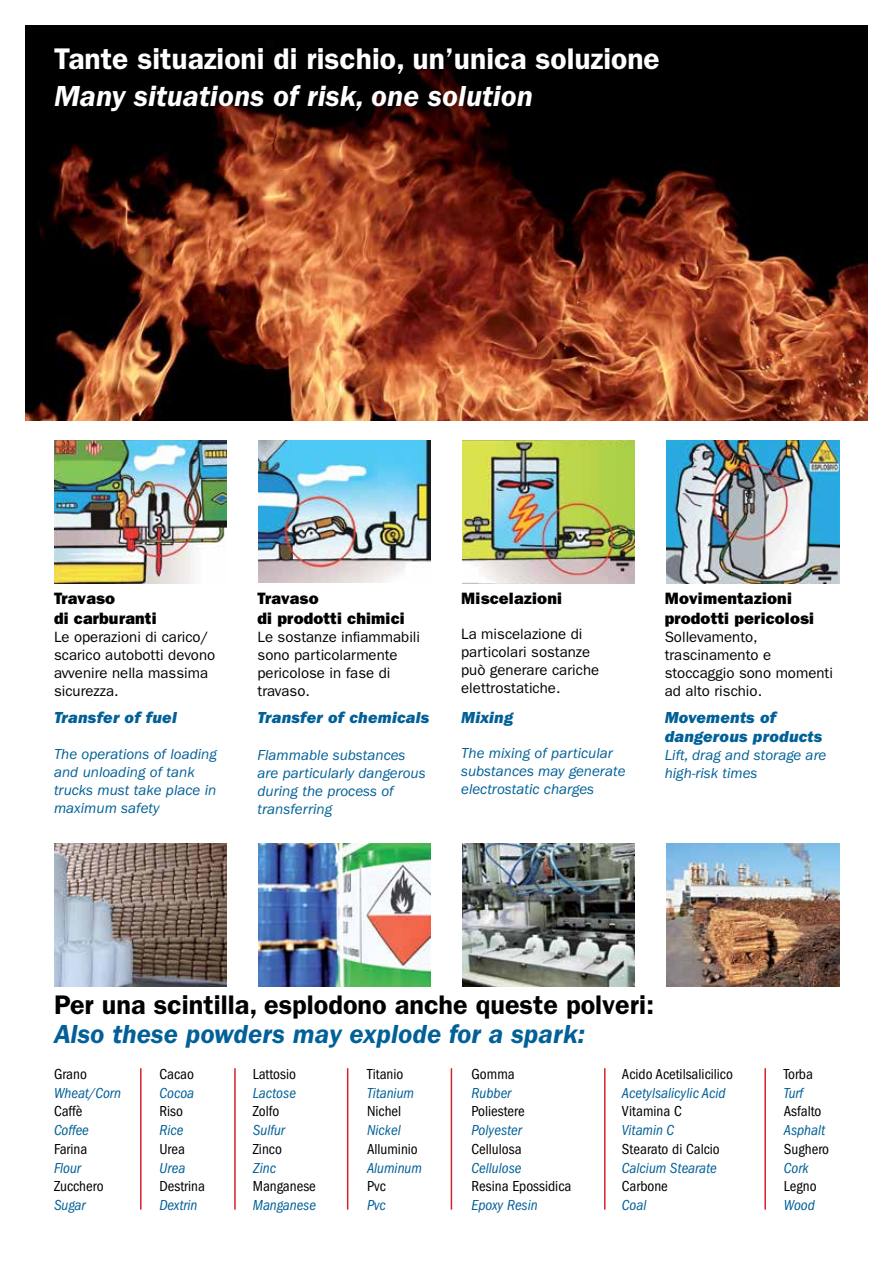
<style>
.page{position:relative;width:893px;height:1263px;background:#fff}
.page>*{position:absolute;margin:0;border:0;box-sizing:border-box;transform-origin:0 0}
.t1{font:600 30px "ITC Franklin Gothic Std";color:#fff}
.t2{font:italic 600 30px "ITC Franklin Gothic Std";color:#fff}
.t3{font:600 27px "ITC Franklin Gothic Std";color:#000}
.t4{font:italic 600 27px "ITC Franklin Gothic Std";color:#006097}
.t5{font:16.5px/19.8px "ITC Franklin Gothic Std Hvy";letter-spacing:.01em;color:#000}
.t6{font:16.5px/19.8px "ITC Franklin Gothic Std Hvy It";letter-spacing:.01em;color:#006097}
.t7{font:15px/18px "ITC Franklin Gothic Std";color:#000}
.t8{font:italic 15px/18px "ITC Franklin Gothic Std";color:#006097}
.t9{font:condensed 15px "ITC Franklin Gothic Std";color:#000}
.t10{font:italic condensed 15px "ITC Franklin Gothic Std";color:#006097}
</style>
<div class="page">
<img style="left:26px;top:26px;width:841px;height:395px">
<img style="left:54px;top:440px;width:172px;height:143px">
<img style="left:54px;top:844px;width:172px;height:142px">
<img style="left:258px;top:440px;width:172px;height:143px">
<img style="left:258px;top:844px;width:172px;height:142px">
<img style="left:463px;top:440px;width:172px;height:143px">
<img style="left:463px;top:844px;width:172px;height:142px">
<img style="left:667px;top:440px;width:172px;height:143px">
<img style="left:667px;top:844px;width:172px;height:142px">
<hr style="left:140px;top:1068px;width:2px;height:141px;background:#d2232a">
<hr style="left:234px;top:1068px;width:2px;height:141px;background:#d2232a">
<hr style="left:347px;top:1068px;width:1px;height:141px;background:#d2232a">
<hr style="left:451px;top:1068px;width:1px;height:141px;background:#d2232a">
<hr style="left:604px;top:1068px;width:2px;height:141px;background:#d2232a">
<hr style="left:764px;top:1068px;width:2px;height:141px;background:#d2232a">
<h1 class="t1" style="left:54px;top:41px;width:607px">Tante situazioni di rischio, un’unica soluzione</h1>
<h1 class="t2" style="left:54px;top:79px;width:481px">Many situations of risk, one solution</h1>
<p class="t5" style="left:54px;top:588px;width:104px">Travaso<br>di carburanti</p>
<p class="t7" style="left:54px;top:628px;width:163px">Le operazioni di carico/ scarico autobotti devono avvenire nella massima sicurezza.</p>
<p class="t6" style="left:54px;top:707px;width:124px">Transfer of fuel</p>
<p class="t8" style="left:54px;top:745px;width:164px">The operations of loading and unloading of tank trucks must take place in maximum safety</p>
<p class="t5" style="left:258px;top:588px;width:149px">Travaso<br>di prodotti chimici</p>
<p class="t7" style="left:258px;top:628px;width:164px">Le sostanze infiammabili sono particolarmente pericolose in fase di travaso.</p>
<p class="t6" style="left:258px;top:707px;width:173px">Transfer of chemicals</p>
<p class="t8" style="left:258px;top:746px;width:170px">Flammable substances are particularly dangerous during the process of transferring</p>
<p class="t5" style="left:461px;top:588px;width:102px">Miscelazioni</p>
<p class="t7" style="left:461px;top:625px;width:139px">La miscelazione di particolari sostanze può generare cariche elettrostatiche.</p>
<p class="t6" style="left:461px;top:707px;width:54px">Mixing</p>
<p class="t8" style="left:461px;top:744px;width:166px">The mixing of particular substances may generate electrostatic charges</p>
<p class="t5" style="left:665px;top:588px;width:151px">Movimentazioni prodotti pericolosi</p>
<p class="t7" style="left:665px;top:628px;width:170px">Sollevamento, trascinamento e stoccaggio sono momenti ad alto rischio.</p>
<p class="t6" style="left:665px;top:707px;width:159px">Movements of dangerous products</p>
<p class="t8" style="left:665px;top:746px;width:163px">Lift, drag and storage are high-risk times</p>
<h2 class="t3" style="left:54px;top:989px;width:602px">Per una scintilla, esplodono anche queste polveri:</h2>
<h2 class="t4" style="left:54px;top:1019px;width:532px">Also these powders may explode for a spark:</h2>
<p class="t9" style="left:54px;top:1065px;width:34px">Grano</p>
<p class="t9" style="left:54px;top:1102px;width:30px">Caffè</p>
<p class="t9" style="left:54px;top:1140px;width:35px">Farina</p>
<p class="t9" style="left:54px;top:1177px;width:51px">Zucchero</p>
<p class="t10" style="left:54px;top:1084px;width:69px">Wheat/Corn</p>
<p class="t10" style="left:54px;top:1122px;width:36px">Coffee</p>
<p class="t10" style="left:54px;top:1159px;width:29px">Flour</p>
<p class="t10" style="left:54px;top:1197px;width:33px">Sugar</p>
<p class="t9" style="left:159px;top:1065px;width:36px">Cacao</p>
<p class="t9" style="left:159px;top:1102px;width:25px">Riso</p>
<p class="t9" style="left:159px;top:1140px;width:27px">Urea</p>
<p class="t9" style="left:159px;top:1177px;width:47px">Destrina</p>
<p class="t10" style="left:159px;top:1084px;width:36px">Cocoa</p>
<p class="t10" style="left:159px;top:1122px;width:25px">Rice</p>
<p class="t10" style="left:159px;top:1159px;width:27px">Urea</p>
<p class="t10" style="left:159px;top:1197px;width:40px">Dextrin</p>
<p class="t9" style="left:253px;top:1065px;width:45px">Lattosio</p>
<p class="t9" style="left:253px;top:1102px;width:28px">Zolfo</p>
<p class="t9" style="left:253px;top:1140px;width:31px">Zinco</p>
<p class="t9" style="left:253px;top:1177px;width:65px">Manganese</p>
<p class="t10" style="left:253px;top:1084px;width:45px">Lactose</p>
<p class="t10" style="left:253px;top:1122px;width:34px">Sulfur</p>
<p class="t10" style="left:253px;top:1159px;width:25px">Zinc</p>
<p class="t10" style="left:253px;top:1197px;width:65px">Manganese</p>
<p class="t9" style="left:367px;top:1065px;width:38px">Titanio</p>
<p class="t9" style="left:367px;top:1102px;width:36px">Nichel</p>
<p class="t9" style="left:367px;top:1140px;width:52px">Alluminio</p>
<p class="t9" style="left:367px;top:1177px;width:20px">Pvc</p>
<p class="t10" style="left:367px;top:1084px;width:48px">Titanium</p>
<p class="t10" style="left:367px;top:1122px;width:35px">Nickel</p>
<p class="t10" style="left:367px;top:1159px;width:56px">Aluminum</p>
<p class="t10" style="left:367px;top:1197px;width:20px">Pvc</p>
<p class="t9" style="left:472px;top:1065px;width:45px">Gomma</p>
<p class="t9" style="left:472px;top:1102px;width:55px">Poliestere</p>
<p class="t9" style="left:472px;top:1140px;width:52px">Cellulosa</p>
<p class="t9" style="left:472px;top:1177px;width:101px">Resina Epossidica</p>
<p class="t10" style="left:472px;top:1084px;width:41px">Rubber</p>
<p class="t10" style="left:472px;top:1122px;width:52px">Polyester</p>
<p class="t10" style="left:472px;top:1159px;width:52px">Cellulose</p>
<p class="t10" style="left:472px;top:1197px;width:68px">Epoxy Resin</p>
<p class="t9" style="left:622px;top:1065px;width:113px">Acido Acetilsalicilico</p>
<p class="t9" style="left:622px;top:1102px;width:61px">Vitamina C</p>
<p class="t9" style="left:622px;top:1140px;width:99px">Stearato di Calcio</p>
<p class="t9" style="left:622px;top:1177px;width:47px">Carbone</p>
<p class="t10" style="left:622px;top:1084px;width:105px">Acetylsalicylic Acid</p>
<p class="t10" style="left:622px;top:1122px;width:54px">Vitamin C</p>
<p class="t10" style="left:622px;top:1159px;width:96px">Calcium Stearate</p>
<p class="t10" style="left:622px;top:1197px;width:26px">Coal</p>
<p class="t9" style="left:784px;top:1065px;width:31px">Torba</p>
<p class="t9" style="left:784px;top:1102px;width:39px">Asfalto</p>
<p class="t9" style="left:784px;top:1140px;width:47px">Sughero</p>
<p class="t9" style="left:784px;top:1177px;width:34px">Legno</p>
<p class="t10" style="left:784px;top:1084px;width:21px">Turf</p>
<p class="t10" style="left:784px;top:1122px;width:43px">Asphalt</p>
<p class="t10" style="left:784px;top:1159px;width:26px">Cork</p>
<p class="t10" style="left:784px;top:1197px;width:33px">Wood</p>
</div>
